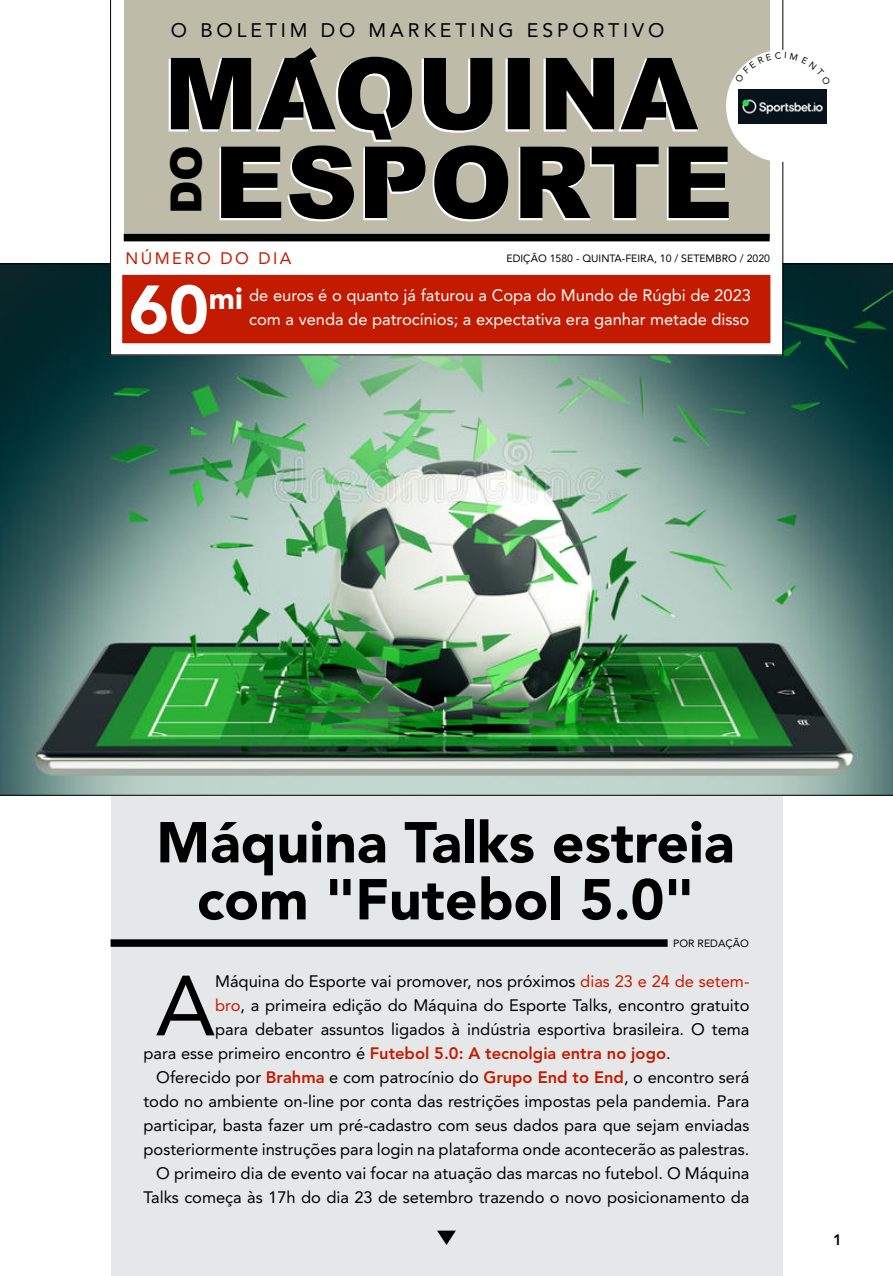
<style>
.page{position:relative;width:893px;height:1276px;background:#fff}
.page>*{position:absolute;margin:0;border:0;box-sizing:border-box;transform-origin:0 0}
.t1{font:84.3px "Avenir LT Std";color:#000}
.t2{font:900 67.5px "Avenir LT Std";color:#fff}
.t3{font:900 57px/57px "Avenir LT Std";color:#000;text-align:center}
.t4{font:900 42.9px "Arial";color:#000}
.t5{font:900 30px "Avenir LT Std";color:#fff}
.t6{font:19.5px "Avenir LT Std";letter-spacing:.2em;color:#000}
.t7{font:16.5px "Avenir LT Std";color:#000}
.t8{font:16.5px "Avenir LT Std";color:#fff}
.t9{font:800 16.5px "Avenir LT Std";color:#c31b01}
.t10{font:16.5px "Avenir LT Std";letter-spacing:.15em;color:#c31b01}
.t11{font:800 15px "Avenir LT Std";color:#000}
.t12{font:10.5px "Avenir LT Std";color:#000}
.s1{color:#c31b01}
.s2{font-weight:400;color:#000}
.s3{font-weight:800;color:#c31b01}
</style>
<div class="page">
<div style="left:111px;top:492px;width:671px;height:784px;background:#e6e7e8"></div>
<img style="left:0;top:263px;width:893px;height:532px">
<svg style="left:104px;top:257px;width:684px;height:104px;background:#487166"></svg>
<svg style="left:437px;top:1230px;width:19px;height:15px"></svg>
<svg style="left:110px;top:0;width:673px;height:355px"></svg>
<svg style="left:171px;top:47px;width:527px;height:93px;background:#68675e"></svg>
<div style="left:124px;top:234px;width:646px;height:7px;background:#000"></div>
<div style="left:111px;top:939px;width:557px;height:8px;background:#000"></div>
<div style="left:121px;top:251px;width:175px;height:16px;background:#fff"></div>
<div style="left:726px;top:50px;width:112px;height:112px;background:#fff;border-radius:50%"></div>
<img style="left:738px;top:90px;width:89px;height:33px">
<svg style="left:735px;top:52px;width:31px;height:23px"></svg>
<p class="t6" style="left:171px;top:19px;width:495px">O BOLETIM DO MARKETING ESPORTIVO</p>
<h3 class="t4" style="left:155px;top:214px;width:71px;rotate:-90deg">DO</h3>
<p class="t10" style="left:125px;top:249px;width:168px">NÚMERO DO DIA</p>
<p class="t12" style="left:507px;top:252px;width:265px">EDIÇÃO 1580 - QUINTA-FEIRA, 10 / SETEMBRO / 2020</p>
<p class="t8" style="left:249px;top:285px;width:503px">de euros é o quanto já faturou a Copa do Mundo de Rúgbi de 2023</p>
<h2 class="t2" style="left:129px;top:269px;width:81px">60</h2>
<h3 class="t5" style="left:209px;top:281px;width:35px">mi</h3>
<p class="t8" style="left:249px;top:309px;width:502px">com a venda de patrocínios; a expectativa era ganhar metade disso</p>
<h3 class="t3" style="left:156px;top:814px;width:580px">Máquina Talks estreia com "Futebol 5.0"</h3>
<p class="t12" style="left:673px;top:937px;width:77px">POR REDAÇÃO</p>
<h1 class="t1" style="left:156px;top:957px;width:61px">A</h1>
<p class="t7" style="left:215px;top:972px;width:536px">Máquina do Esporte vai promover, nos próximos <span class="s1">dias 23 e 24 de setem-</span></p>
<p class="t7" style="left:215px;top:996px;width:536px"><span class="s1">bro</span>, a primeira edição do Máquina do Esporte Talks, encontro gratuito</p>
<p class="t7" style="left:215px;top:1020px;width:536px">para debater assuntos ligados à indústria esportiva brasileira. O tema</p>
<p class="t9" style="left:143px;top:1044px;width:529px"><span class="s2">para esse primeiro encontro é</span> Futebol 5.0: A tecnolgia entra no jogo<span class="s2">.</span></p>
<p class="t7" style="left:156px;top:1068px;width:595px">Oferecido por <span class="s3">Brahma</span> e com patrocínio do <span class="s3">Grupo End to End</span>, o encontro será</p>
<p class="t7" style="left:143px;top:1092px;width:607px">todo no ambiente on-line por conta das restrições impostas pela pandemia. Para</p>
<p class="t7" style="left:143px;top:1116px;width:607px">participar, basta fazer um pré-cadastro com seus dados para que sejam enviadas</p>
<p class="t7" style="left:143px;top:1140px;width:607px">posteriormente instruções para login na plataforma onde acontecerão as palestras.</p>
<p class="t7" style="left:156px;top:1164px;width:595px">O primeiro dia de evento vai focar na atuação das marcas no futebol. O Máquina</p>
<p class="t7" style="left:143px;top:1188px;width:607px">Talks começa às 17h do dia 23 de setembro trazendo o novo posicionamento da</p>
<p class="t11" style="left:833px;top:1231px;width:10px">1</p>
</div>
